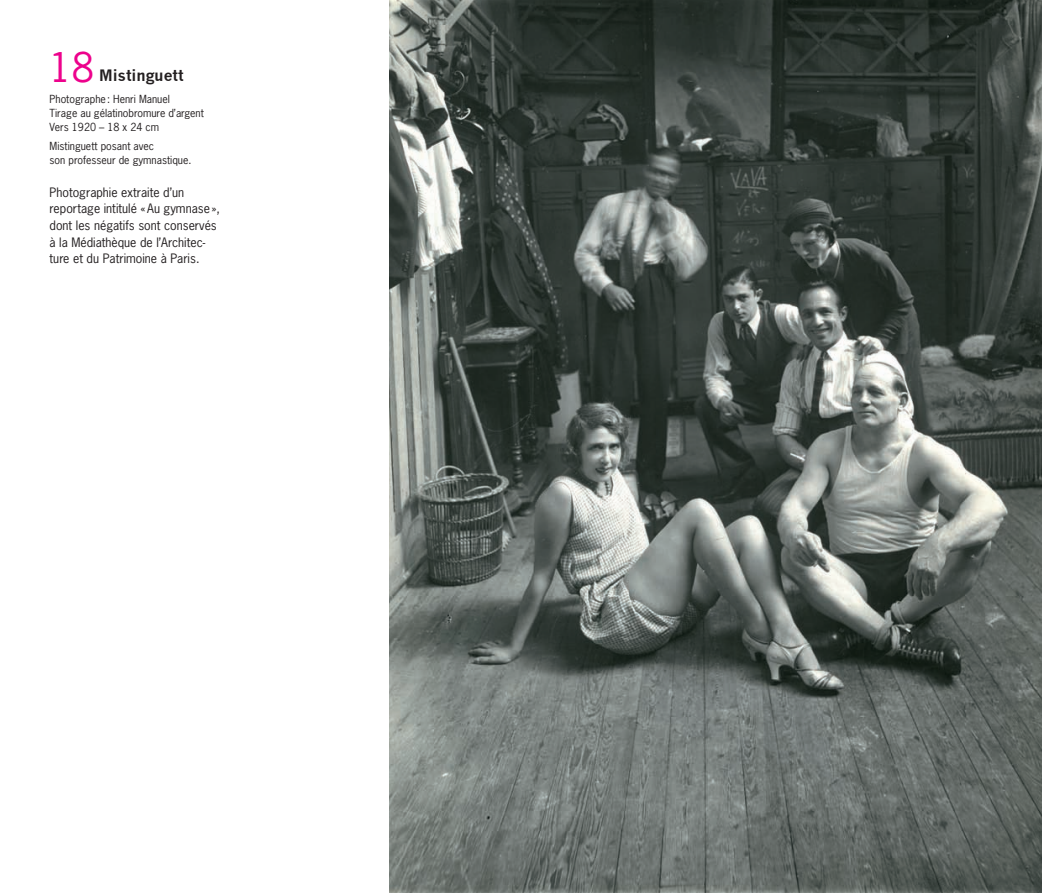
<style>
.page{position:relative;width:1042px;height:893px;background:#fff}
.page>*{position:absolute;margin:0;border:0;box-sizing:border-box;transform-origin:0 0}
.t1{font:38.5px "News Gothic";color:#ed028c}
.t2{font:700 15.4px "News Gothic";color:#231f20}
.t3{font:12.25px/16.6px "News Gothic";color:#231f20}
.t4{font:10.5px/14px "News Gothic";color:#231f20}
</style>
<div class="page">
<img style="left:389px;top:0;width:653px;height:893px">
<h1 class="t1" style="left:50px;top:42px;width:46px">18</h1>
<p class="t2" style="left:99px;top:66px;width:86px">Mistinguett</p>
<p class="t4" style="left:50px;top:91px;width:156px">Photographe: Henri Manuel<br>Tirage au gélatinobromure d’argent<br>Vers 1920 – 18 x 24 cm</p>
<p class="t4" style="left:50px;top:138px;width:143px">Mistinguett posant avec<br>son professeur de gymnastique.</p>
<p class="t3" style="left:50px;top:183px;width:172px">Photographie extraite d’un reportage intitulé «Au gymnase», dont les négatifs sont conservés à la Médiathèque de l’Architec&shy;ture et du Patrimoine à Paris.</p>
</div>
